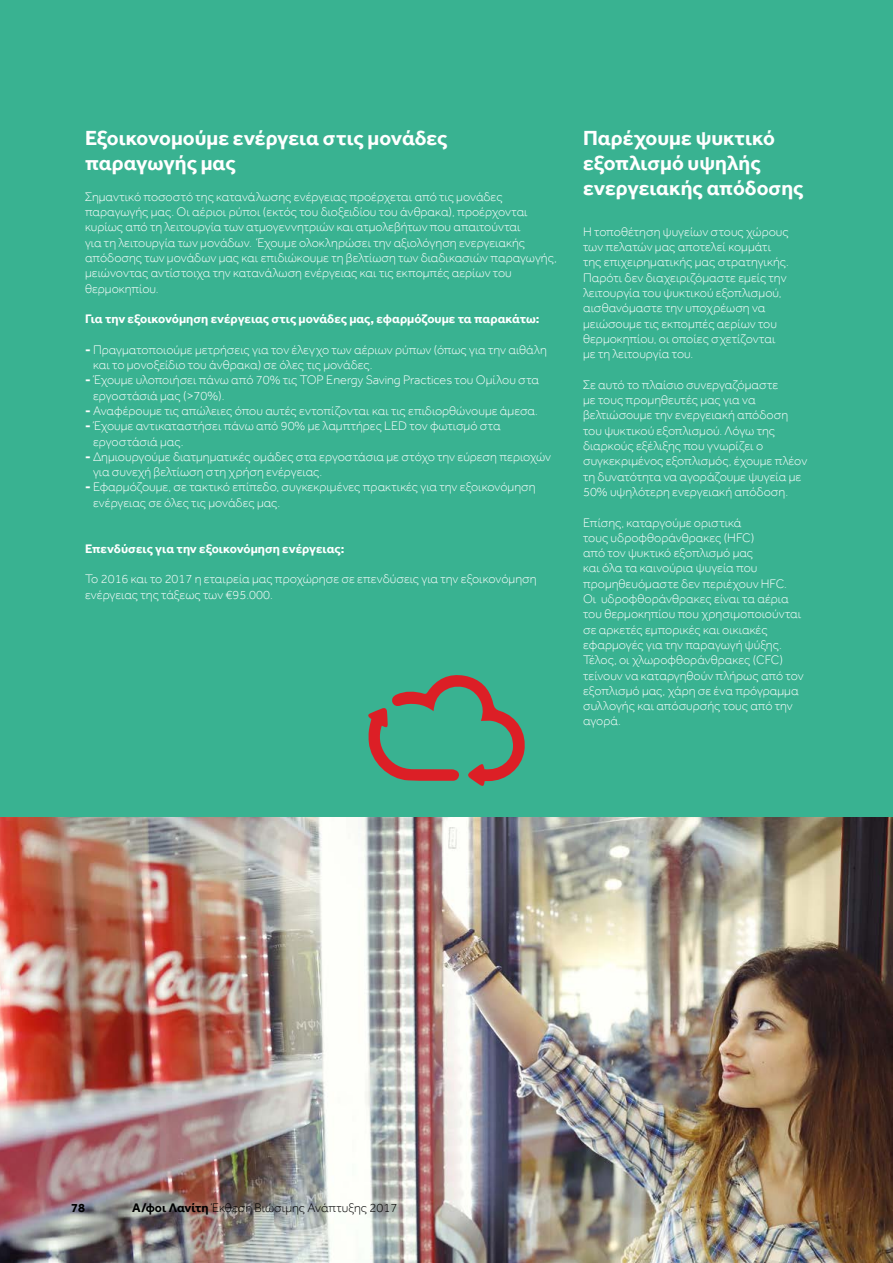
<style>
.page{position:relative;width:893px;height:1263px;background:#39b291}
.page>*{position:absolute;margin:0;border:0;box-sizing:border-box;transform-origin:0 0}
.t1{font:700 21px/25.2px "Effra";color:#fff}
.t2{font:300 12.75px/15.3px "Effra";color:#fff}
.t3{font:700 12.75px "Effra";color:#fff}
.t4{font:300 12.75px "Effra";color:#000}
.t5{font:700 12.75px "Effra";color:#000}
.s1{font-weight:700}
</style>
<div class="page">
<img style="left:0;top:817px;width:893px;height:446px">
<svg style="left:368px;top:675px;width:157px;height:111px"></svg>
<h1 class="t1" style="left:85px;top:125px;width:364px">Εξοικονομούμε ενέργεια στις μονάδες παραγωγής μας</h1>
<p class="t2" style="left:85px;top:189px;width:473px">Σημαντικό ποσοστό της κατανάλωσης ενέργειας προέρχεται από τις μονάδες παραγωγής μας. Οι αέριοι ρύποι (εκτός του διοξειδίου του άνθρακα), προέρχονται κυρίως από τη λειτουργία των ατμογεννητριών και ατμολεβήτων που απαιτούνται<br>για τη λειτουργία των μονάδων. Έχουμε ολοκληρώσει την αξιολόγηση ενεργειακής απόδοσης των μονάδων μας και επιδιώκουμε τη βελτίωση των διαδικασιών παραγωγής, μειώνοντας αντίστοιχα την κατανάλωση ενέργειας και τις εκπομπές αερίων του θερμοκηπίου.</p>
<p class="t3" style="left:85px;top:311px;width:456px">Για την εξοικονόμηση ενέργειας στις μονάδες μας, εφαρμόζουμε τα παρακάτω:</p>
<p class="t2" style="left:93px;top:342px;width:455px;text-indent:-8px"><span class="s1">-</span> Πραγματοποιούμε μετρήσεις για τον έλεγχο των αέριων ρύπων (όπως για την αιθάλη και το μονοξείδιο του άνθρακα) σε όλες τις μονάδες.</p>
<p class="t2" style="left:93px;top:372px;width:448px;text-indent:-8px"><span class="s1">-</span> Έχουμε υλοποιήσει πάνω από 70% τις TOP Energy Saving Practices του Ομίλου στα εργοστάσιά μας (&gt;70%).</p>
<p class="t2" style="left:85px;top:403px;width:455px"><span class="s1">-</span> Αναφέρουμε τις απώλειες όπου αυτές εντοπίζονται και τις επιδιορθώνουμε άμεσα.</p>
<p class="t2" style="left:93px;top:418px;width:409px;text-indent:-8px"><span class="s1">-</span> Έχουμε αντικαταστήσει πάνω από 90% με λαμπτήρες LED τον φωτισμό στα εργοστάσιά μας.</p>
<p class="t2" style="left:93px;top:449px;width:460px;text-indent:-8px"><span class="s1">-</span> Δημιουργούμε διατμηματικές ομάδες στα εργοστάσια με στόχο την εύρεση περιοχών για συνεχή βελτίωση στη χρήση ενέργειας.</p>
<p class="t2" style="left:93px;top:479px;width:444px;text-indent:-8px"><span class="s1">-</span> Εφαρμόζουμε, σε τακτικό επίπεδο, συγκεκριμένες πρακτικές για την εξοικονόμηση ενέργειας σε όλες τις μονάδες μας.</p>
<p class="t3" style="left:85px;top:541px;width:261px">Επενδύσεις για την εξοικονόμηση ενέργειας:</p>
<p class="t2" style="left:85px;top:571px;width:453px">Το 2016 και το 2017 η εταιρεία μας προχώρησε σε επενδύσεις για την εξοικονόμηση ενέργειας της τάξεως των €95.000.</p>
<h1 class="t1" style="left:583px;top:125px;width:222px">Παρέχουμε ψυκτικό εξοπλισμό υψηλής ενεργειακής απόδοσης</h1>
<p class="t2" style="left:583px;top:224px;width:207px">Η τοποθέτηση ψυγείων στους χώρους των πελατών μας αποτελεί κομμάτι της επιχειρηματικής μας στρατηγικής.<br>Παρότι δεν διαχειριζόμαστε εμείς την λειτουργία του ψυκτικού εξοπλισμού, αισθανόμαστε την υποχρέωση να μειώσουμε τις εκπομπές αερίων του θερμοκηπίου, οι οποίες σχετίζονται με τη λειτουργία του.</p>
<p class="t2" style="left:583px;top:377px;width:226px">Σε αυτό το πλαίσιο συνεργαζόμαστε<br>με τους προμηθευτές μας για να βελτιώσουμε την ενεργειακή απόδοση του ψυκτικού εξοπλισμού. Λόγω της διαρκούς εξέλιξης που γνωρίζει ο συγκεκριμένος εξοπλισμός, έχουμε πλέον τη δυνατότητα να αγοράζουμε ψυγεία με 50% υψηλότερη ενεργειακή απόδοση.</p>
<p class="t2" style="left:583px;top:515px;width:222px">Επίσης, καταργούμε οριστικά<br>τους υδροφθοράνθρακες (HFC)<br>από τον ψυκτικό εξοπλισμό μας<br>και όλα τα καινούρια ψυγεία που προμηθευόμαστε δεν περιέχουν HFC.<br>Οι υδροφθοράνθρακες είναι τα αέρια του θερμοκηπίου που χρησιμοποιούνται σε αρκετές εμπορικές και οικιακές εφαρμογές για την παραγωγή ψύξης.<br>Τέλος, οι χλωροφθοράνθρακες (CFC) τείνουν να καταργηθούν πλήρως από τον εξοπλισμό μας, χάρη σε ένα πρόγραμμα συλλογής και απόσυρσής τους από την αγορά.</p>
<p class="t5" style="left:71px;top:1200px;width:15px">78</p>
<p class="t4" style="left:132px;top:1201px;width:267px"><span class="s1">Α/φοι Λανίτη</span> Έκθεση Βιώσιμης Ανάπτυξης 2017</p>
</div>
